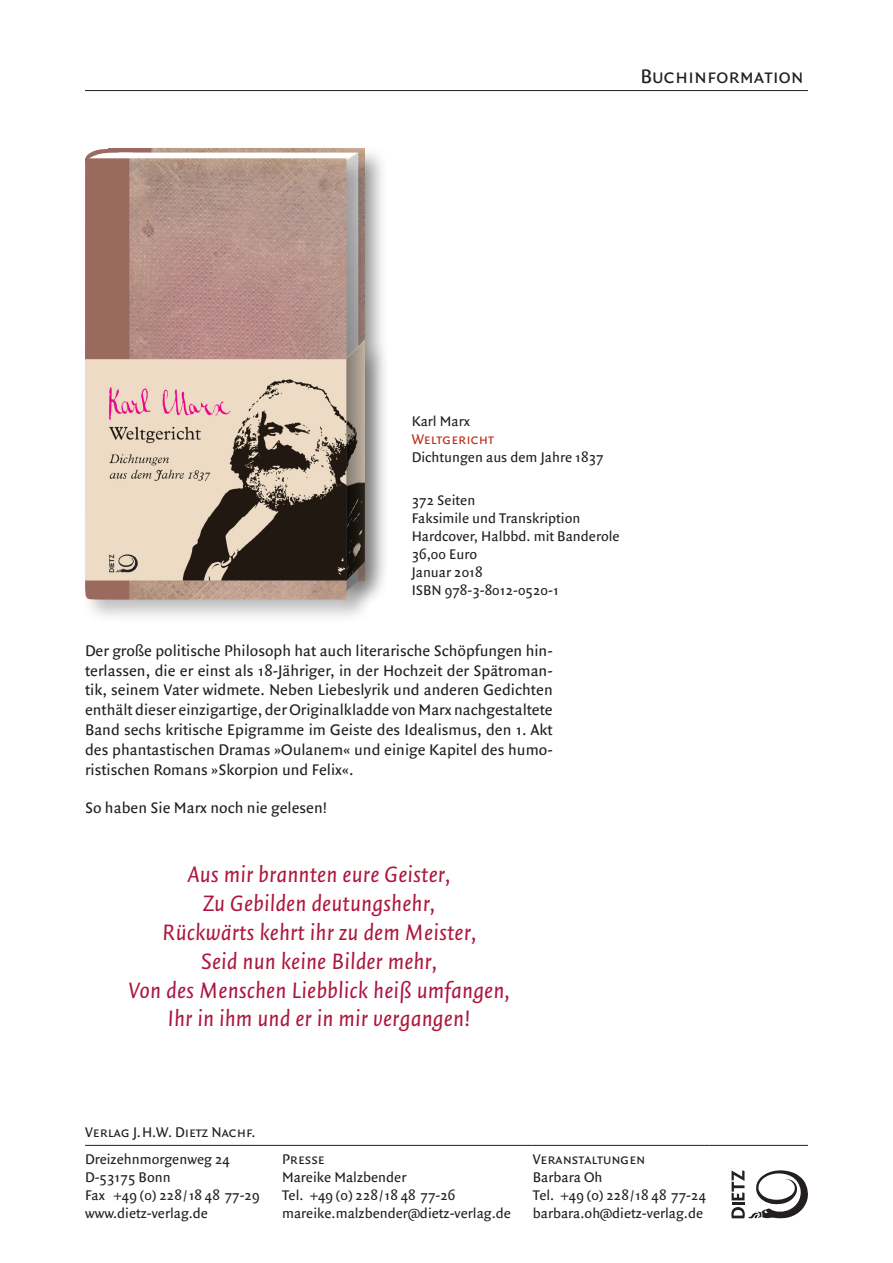
<style>
.page{position:relative;width:893px;height:1263px;background:#fff}
.page>*{position:absolute;margin:0;border:0;box-sizing:border-box;transform-origin:0 0}
.t1{font:italic 24px/28.8px "Quadraat Sans";color:#ad163f;text-align:center}
.t2{font:21px "Quadraat Sans Small Caps";color:#231f20}
.t3{font:16.5px/19.8px "Quadraat Sans";color:#231f20;text-align:justify}
.t4{font:15px/18px "Quadraat Sans";color:#231f20}
.t5{font:15px "Quadraat Sans Small Caps";color:#231f20}
.t6{font:15px "Quadraat Sans Small Caps";color:#c02d19}
</style>
<div class="page">
<div style="left:338px;top:150px;width:45px;height:467px;background:#231f20;opacity:.28"></div>
<div style="left:81px;top:154px;width:290px;height:470px;background:#231f20;opacity:.28"></div>
<div style="left:343px;top:339px;width:47px;height:263px;background:#231f20;opacity:.28"></div>
<svg style="left:85px;top:148px;width:280px;height:447px;background:#b3988c"></svg>
<hr style="left:346px;top:485px;width:1px;height:95px;background:#231f20">
<hr style="left:85px;top:90px;width:723px;height:1px;background:#231f20">
<hr style="left:85px;top:1145px;width:197px;height:1px;background:#231f20">
<hr style="left:282px;top:1145px;width:251px;height:1px;background:#231f20">
<hr style="left:533px;top:1145px;width:177px;height:1px;background:#231f20">
<hr style="left:710px;top:1145px;width:98px;height:1px;background:#231f20">
<svg style="left:731px;top:1170px;width:77px;height:48px"></svg>
<p class="t2" style="left:640px;top:64px;width:165px">Buchinformation</p>
<p class="t4" style="left:412px;top:412px;width:60px">Karl Marx</p>
<p class="t6" style="left:412px;top:430px;width:84px">Weltgericht</p>
<p class="t4" style="left:412px;top:448px;width:193px">Dichtungen aus dem Jahre 1837</p>
<p class="t4" style="left:412px;top:492px;width:210px">372 Seiten<br>Faksimile und Transkription<br>Hardcover, Halbbd. mit Banderole<br>36,00 Euro<br>Januar 2018<br>ISBN 978-3-8012-0520-1</p>
<p class="t3" style="left:85px;top:641px;width:469px">Der große politische Philosoph hat auch literarische Schöpfungen hin&shy;terlassen, die er einst als 18-Jähriger, in der Hochzeit der Spätroman&shy;tik, seinem Vater widmete. Neben Liebeslyrik und anderen Gedichten enthält dieser einzigartige, der Originalkladde von Marx nachgestaltete Band sechs kritische Epigramme im Geiste des Idealismus, den 1. Akt des phantastischen Dramas »Oulanem« und einige Kapitel des humo&shy;ristischen Romans »Skorpion und Felix«.</p>
<p class="t3" style="left:85px;top:798px;width:244px">So haben Sie Marx noch nie gelesen!</p>
<h1 class="t1" style="left:129px;top:861px;width:382px">Aus mir brannten eure Geister,<br>Zu Gebilden deutungshehr,<br>Rückwärts kehrt ihr zu dem Meister,<br>Seid nun keine Bilder mehr,<br>Von des Menschen Liebblick heiß umfangen,<br>Ihr in ihm und er in mir vergangen!</h1>
<p class="t5" style="left:85px;top:1123px;width:172px">Verlag J.H.W. Dietz Nachf.</p>
<p class="t4" style="left:85px;top:1151px;width:176px">Dreizehnmorgenweg 24<br>D-53175 Bonn<br>Fax +49 (0) 228/18 48 77-29 www.dietz-verlag.de</p>
<p class="t5" style="left:282px;top:1151px;width:44px">Presse</p>
<p class="t4" style="left:282px;top:1169px;width:230px">Mareike Malzbender<br>Tel. +49 (0) 228/18 48 77-26 mareike.malzbender@dietz-verlag.de</p>
<p class="t5" style="left:533px;top:1151px;width:114px">Veranstaltungen</p>
<p class="t4" style="left:533px;top:1169px;width:175px">Barbara Oh<br>Tel. +49 (0) 228/18 48 77-24 barbara.oh@dietz-verlag.de</p>
</div>
